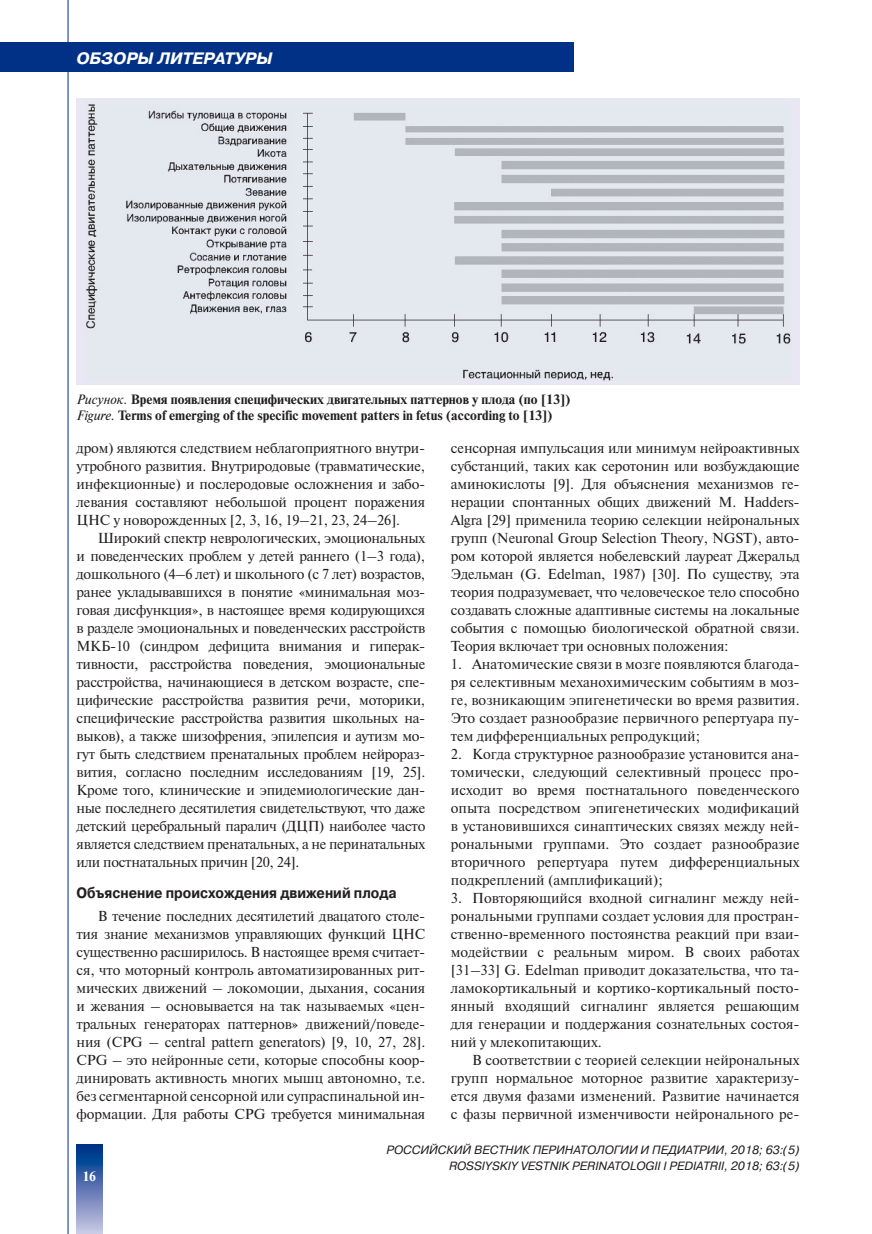
<style>
.page{position:relative;width:872px;height:1234px;background:#fff}
.page>*{position:absolute;margin:0;border:0;box-sizing:border-box;transform-origin:0 0}
.t1{font:italic 700 16.5px "Pragmatica C";color:#fff}
.t2{font:700 15px "Pragmatica C";color:#231f20;scale:.9 1}
.t3{font:14.4px/18px "Newton C";letter-spacing:-.005em;color:#231f20;text-align:justify}
.t4{font:700 13.5px/16.5px "Newton C";color:#231f20}
.t5{font:700 13.5px "Newton C";color:#fff}
.t6{font:italic 12px/16.5px "Pragmatica C";color:#231f20;text-align:right}
.s1{font-weight:400;font-style:italic}
</style>
<div class="page">
<div style="left:0;top:43px;width:574px;height:29px;background:#003186"></div>
<svg style="left:77px;top:1144px;width:25px;height:89px;background:#5a78b3"></svg>
<hr style="left:68px;top:0;width:1px;height:1233px;background:#003186">
<div style="left:77px;top:98px;width:722px;height:286px;background:#e8e7f3"></div>
<img style="left:85px;top:104px;width:706px;height:277px">
<p class="t1" style="left:77px;top:49px;width:197px">ОБЗОРЫ ЛИТЕРАТУРЫ</p>
<p class="t4" style="left:77px;top:390px;width:494px"><span class="s1">Рисунок.</span> Время появления специфических двигательных паттернов у плода (по [13])<br><span class="s1">Figure.</span> Terms of emerging of the specific movement patters in fetus (according to [13])</p>
<p class="t3" style="left:77px;top:438px;width:350px">дром) являются следствием неблагоприятного внутри&shy;утробного развития. Внутриродовые (травматические, инфекционные) и послеродовые осложнения и забо&shy;левания составляют небольшой процент поражения ЦНС у новорожденных [2, 3, 16, 19–21, 23, 24–26].</p>
<p class="t3" style="left:77px;top:528px;width:350px;text-indent:21px">Широкий спектр неврологических, эмоциональных и поведенческих проблем у детей раннего (1–3 года), дошкольного (4–6 лет) и школьного (с 7 лет) возрастов, ранее укладывавшихся в понятие «минимальная моз&shy;говая дисфункция», в настоящее время кодирующихся в разделе эмоциональных и поведенческих расстройств МКБ-10 (синдром дефицита внимания и гиперак&shy;тивности, расстройства поведения, эмоциональные расстройства, начинающиеся в детском возрасте, спе&shy;цифические расстройства развития речи, моторики, специфические расстройства развития школьных на&shy;выков), а также шизофрения, эпилепсия и аутизм мо&shy;гут быть следствием пренатальных проблем нейрораз&shy;вития, согласно последним исследованиям [19, 25].<br>Кроме того, клинические и эпидемиологические дан&shy;ные последнего десятилетия свидетельствуют, что даже детский церебральный паралич (ДЦП) наиболее часто является следствием пренатальных, а не перинатальных или постнатальных причин [20, 24].</p>
<p class="t2" style="left:77px;top:884px;width:357px">Объяснение происхождения движений плода</p>
<p class="t3" style="left:77px;top:906px;width:350px;text-indent:21px">В течение последних десятилетий двацатого столе&shy;тия знание механизмов управляющих функций ЦНС существенно расширилось. В настоящее время считает&shy;ся, что моторный контроль автоматизированных рит&shy;мических движений – локомоции, дыхания, сосания и жевания – основывается на так называемых «цен&shy;тральных генераторах паттернов» движений/поведе&shy;ния (CPG – central pattern generators) [9, 10, 27, 28].<br>CPG – это нейронные сети, которые способны коор&shy;динировать активность многих мышц автономно, т.е. без сегментарной сенсорной или супраспинальной ин&shy;формации. Для работы CPG требуется минимальная</p>
<p class="t3" style="left:451px;top:438px;width:350px">сенсорная импульсация или минимум нейроактивных субстанций, таких как серотонин или возбуждающие аминокислоты [9]. Для объяснения механизмов ге&shy;нерации спонтанных общих движений M. Hadders-Algra [29] применила теорию селекции нейрональных групп (Neuronal Group Selection Theory, NGST), авто&shy;ром которой является нобелевский лауреат Джеральд Эдельман (G. Edelman, 1987) [30]. По существу, эта теория подразумевает, что человеческое тело способно создавать сложные адаптивные системы на локальные события с помощью биологической обратной связи.<br>Теория включает три основных положения:</p>
<p class="t3" style="left:451px;top:654px;width:350px">1. Анатомические связи в мозге появляются благода&shy;ря селективным механохимическим событиям в моз&shy;ге, возникающим эпигенетически во время развития.<br>Это создает разнообразие первичного репертуара пу&shy;тем дифференциальных репродукций;</p>
<p class="t3" style="left:451px;top:744px;width:350px">2. Когда структурное разнообразие установится ана&shy;томически, следующий селективный процесс про&shy;исходит во время постнатального поведенческого опыта посредством эпигенетических модификаций в установившихся синаптических связях между ней&shy;рональными группами. Это создает разнообразие вторичного репертуара путем дифференциальных подкреплений (амплификаций);</p>
<p class="t3" style="left:451px;top:888px;width:350px">3. Повторяющийся входной сигналинг между ней&shy;рональными группами создает условия для простран&shy;ственно-временного постоянства реакций при взаи&shy;модействии с реальным миром. В своих работах [31–33] G. Edelman приводит доказательства, что та&shy;ламокортикальный и кортико-кортикальный посто&shy;янный входящий сигналинг является решающим для генерации и поддержания сознательных состоя&shy;ний у млекопитающих.</p>
<p class="t3" style="left:451px;top:1050px;width:350px;text-indent:21px">В соответствии с теорией селекции нейрональных групп нормальное моторное развитие характеризу&shy;ется двумя фазами изменений. Развитие начинается с фазы первичной изменчивости нейронального ре-</p>
<p class="t5" style="left:82px;top:1168px;width:15px">16</p>
<p class="t6" style="left:386px;top:1141px;width:415px">РОССИЙСКИЙ ВЕСТНИК ПЕРИНАТОЛОГИИ И ПЕДИАТРИИ, 2018; 63:(5)<br>ROSSIYSKIY VESTNIK PERINATOLOGII I PEDIATRII, 2018; 63:(5)</p>
</div>
